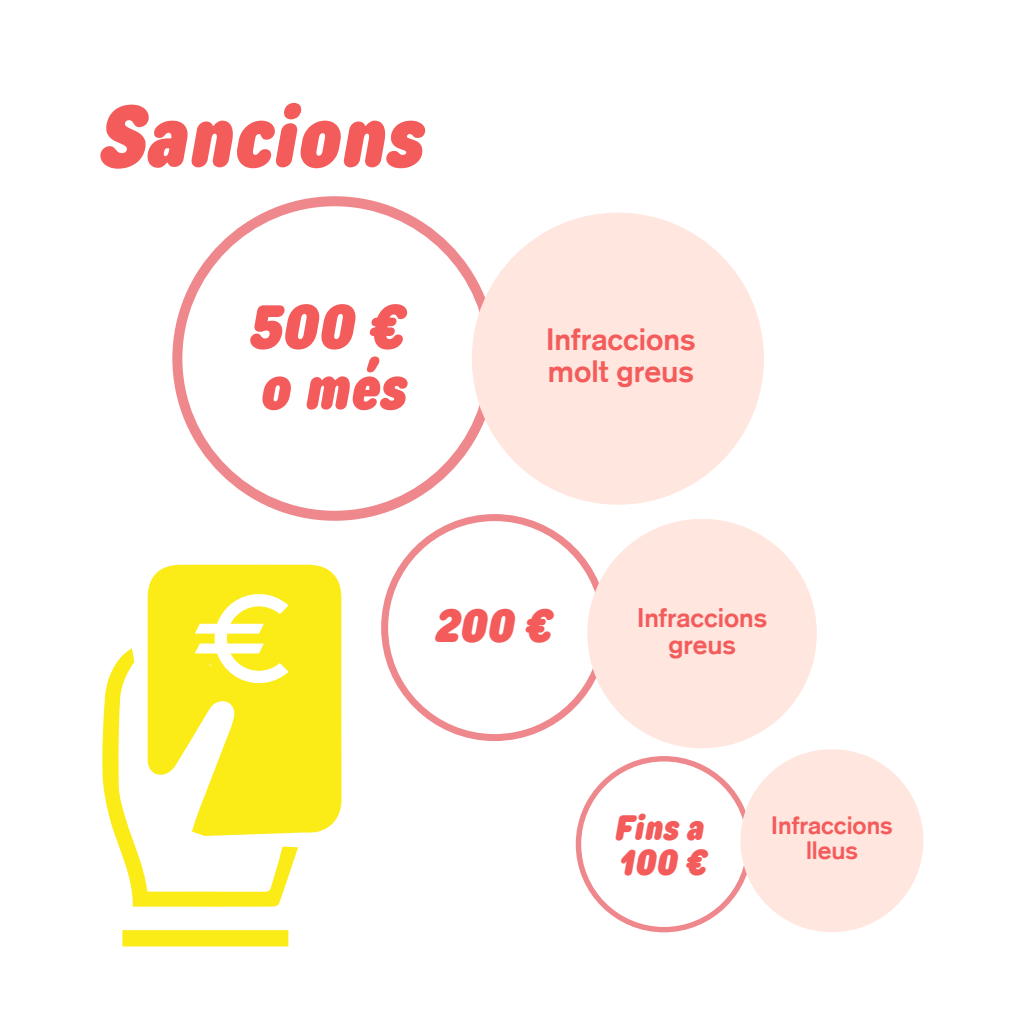
<style>
.page{position:relative;width:1013px;height:1013px;background:#fff}
.page>*{position:absolute;margin:0;border:0;box-sizing:border-box;transform-origin:0 0}
.t1{font:italic 900 86.5px "TT Rounds Condensed";color:#f45b5b}
.t2{font:italic 900 61.38px/61px "TT Rounds Condensed";color:#f45b5b}
.t3{font:italic 900 46.25px "TT Rounds Condensed";color:#f45b5b}
.t4{font:italic 900 36px/35.6px "TT Rounds Condensed";color:#f45b5b}
.t5{font:700 30.12px/31.9px "Akzidenz Grotesk";color:#f45b5b}
.t6{font:700 26.25px/27.2px "Akzidenz Grotesk";color:#f45b5b;text-align:center}
.t7{font:700 24.5px/25.2px "Akzidenz Grotesk";color:#f45b5b;text-align:center}
</style>
<div class="page">
<div style="left:122px;top:930px;width:166px;height:16px;background:#fbeb16"></div>
<svg style="left:102px;top:648px;width:196px;height:258px"></svg>
<svg style="left:148px;top:564px;width:193px;height:272px;fill:#fbeb16"></svg>
<div style="left:195px;top:582px;width:110px;height:94px;background:#fbeb16;border-radius:48px"></div>
<svg style="left:195px;top:594px;width:93px;height:89px"></svg>
<svg style="left:172px;top:196px;width:325px;height:325px"></svg>
<svg style="left:381px;top:514px;width:218px;height:227px"></svg>
<div style="left:472px;top:212px;width:292px;height:292px;background:#ffe6df;border-radius:50%"></div>
<div style="left:587px;top:519px;width:229px;height:229px;background:#ffe6df;border-radius:50%"></div>
<svg style="left:575px;top:756px;width:172px;height:176px"></svg>
<div style="left:740px;top:749px;width:183px;height:183px;background:#ffe6df;border-radius:50%"></div>
<h1 class="t1" style="left:101px;top:85px;width:325px">Sancions</h1>
<h2 class="t2" style="left:250px;top:296px;width:158px">500 € o més</h2>
<p class="t5" style="left:546px;top:326px;width:151px">Infraccions molt greus</p>
<h3 class="t3" style="left:436px;top:598px;width:117px">200 €</h3>
<p class="t6" style="left:637px;top:606px;width:131px">Infraccions greus</p>
<p class="t4" style="left:614px;top:809px;width:94px">Fins a<br>100 €</p>
<p class="t7" style="left:771px;top:814px;width:123px">Infraccions lleus</p>
</div>
